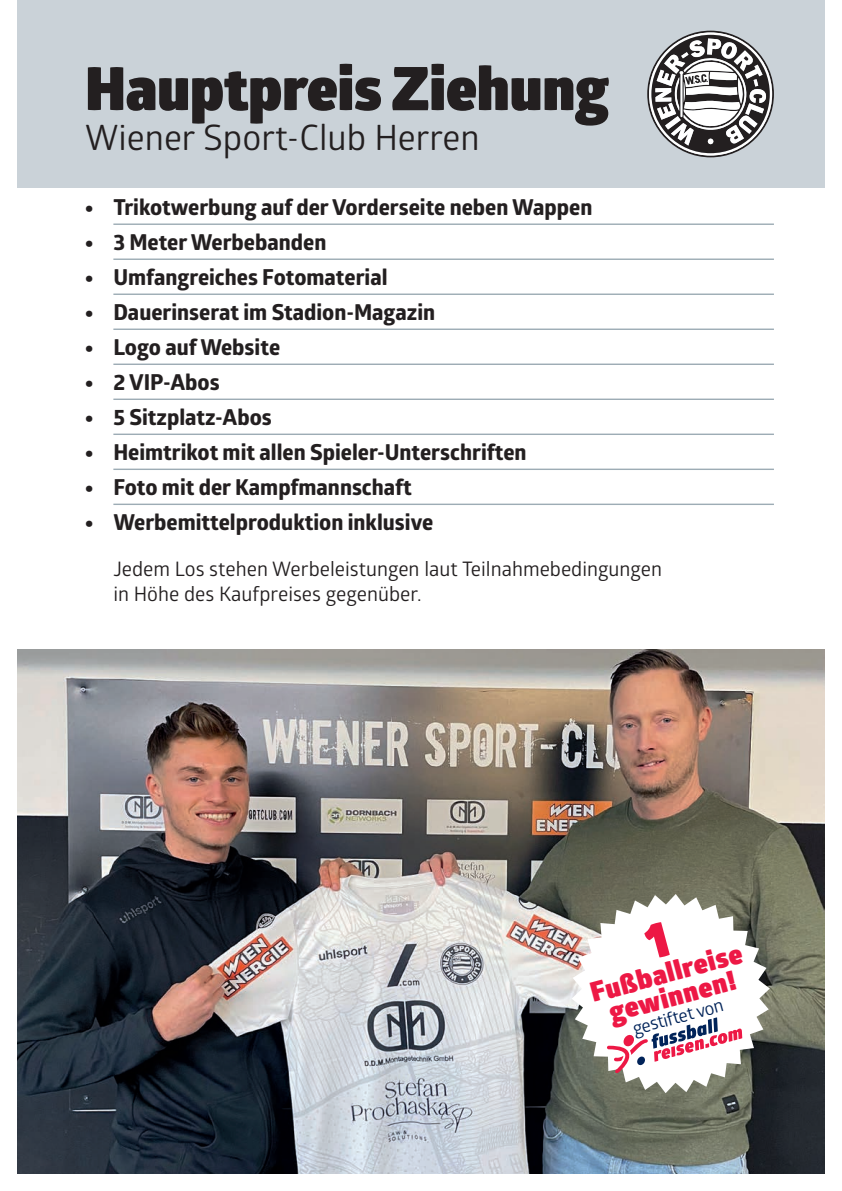
<style>
.page{position:relative;width:842px;height:1191px;background:#fff}
.page>*{position:absolute;margin:0;border:0;box-sizing:border-box;transform-origin:0 0}
.t1{font:900 60px "Glober";color:#231f20}
.t2{font:35px "Glober";color:#231f20}
.t3{font:900 27px/24px "Glober";color:#ed1845;text-align:center}
.t4{font:700 22px "Globerx";color:#231f20}
.t5{font:20px/25px "Glober";color:#231f20}
.t6{font:18px "Glober";color:#002359}
.s1{font-family:"Glober";font-weight:900}
</style>
<div class="page">
<div style="left:17px;top:0;width:808px;height:187px;background:#cad2d8"></div>
<hr style="left:113px;top:223px;width:661px;height:2px;background:#9dacb5">
<hr style="left:113px;top:258px;width:661px;height:2px;background:#9dacb5">
<hr style="left:113px;top:293px;width:661px;height:2px;background:#9dacb5">
<hr style="left:113px;top:328px;width:661px;height:2px;background:#9dacb5">
<hr style="left:113px;top:363px;width:661px;height:2px;background:#9dacb5">
<hr style="left:113px;top:398px;width:661px;height:2px;background:#9dacb5">
<hr style="left:113px;top:433px;width:661px;height:2px;background:#9dacb5">
<hr style="left:113px;top:468px;width:661px;height:2px;background:#9dacb5">
<hr style="left:113px;top:503px;width:661px;height:2px;background:#9dacb5">
<img style="left:17px;top:649px;width:808px;height:525px">
<svg style="left:647px;top:31px;width:127px;height:126px"></svg>
<svg style="left:572px;top:894px;width:198px;height:199px"></svg>
<h1 class="t1" style="left:85px;top:43px;width:525px">Hauptpreis Ziehung</h1>
<h2 class="t2" style="left:85px;top:113px;width:396px">Wiener Sport-Club Herren</h2>
<p class="t4" style="left:85px;top:191px;width:509px"><span class="s1">•</span> Trikotwerbung auf der Vorderseite neben Wappen</p>
<p class="t4" style="left:85px;top:226px;width:243px"><span class="s1">•</span> 3 Meter Werbebanden</p>
<p class="t4" style="left:85px;top:261px;width:304px"><span class="s1">•</span> Umfangreiches Fotomaterial</p>
<p class="t4" style="left:85px;top:296px;width:352px"><span class="s1">•</span> Dauerinserat im Stadion-Magazin</p>
<p class="t4" style="left:85px;top:331px;width:197px"><span class="s1">•</span> Logo auf Website</p>
<p class="t4" style="left:85px;top:366px;width:136px"><span class="s1">•</span> 2 VIP-Abos</p>
<p class="t4" style="left:85px;top:401px;width:188px"><span class="s1">•</span> 5 Sitzplatz-Abos</p>
<p class="t4" style="left:85px;top:436px;width:443px"><span class="s1">•</span> Heimtrikot mit allen Spieler-Unterschriften</p>
<p class="t4" style="left:85px;top:471px;width:328px"><span class="s1">•</span> Foto mit der Kampfmannschaft</p>
<p class="t4" style="left:85px;top:506px;width:350px"><span class="s1">•</span> Werbemittelproduktion inklusive</p>
<p class="t5" style="left:113px;top:556px;width:550px">Jedem Los stehen Werbeleistungen laut Teilnahmebedingungen in Höhe des Kaufpreises gegenüber.</p>
<p class="t3" style="left:588px;top:981px;width:157px;rotate:-15deg">Fußballreise gewinnen!</p>
<p class="t6" style="left:630px;top:1016px;width:95px;rotate:-15deg">gestiftet von</p>
</div>
